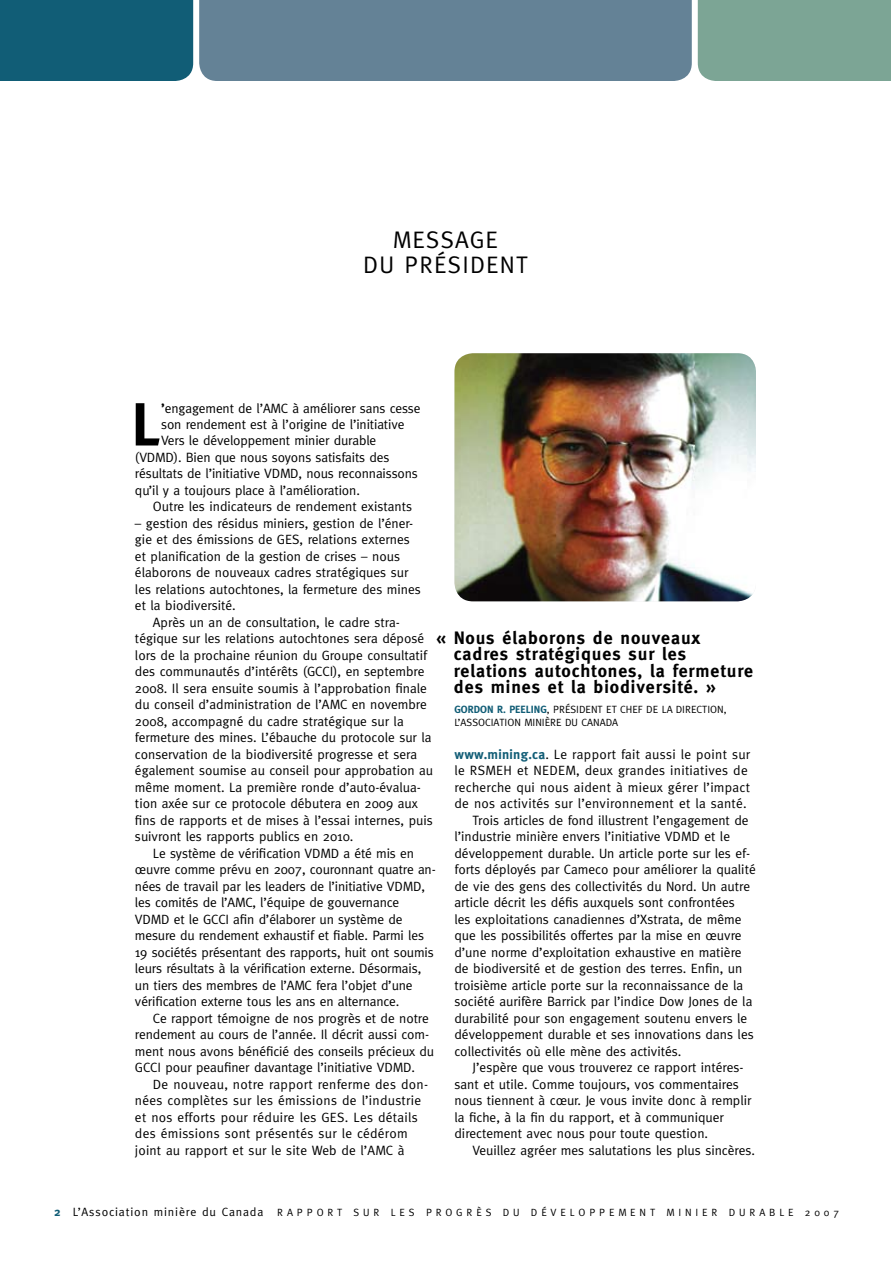
<style>
.page{position:relative;width:891px;height:1269px;background:#fff}
.page>*{position:absolute;margin:0;border:0;box-sizing:border-box;transform-origin:0 0}
.t1{font:700 60.9px "Meta";color:#000}
.t2{font:24px/25.5px "Meta";color:#000}
.t3{font:700 18px/16.5px "Meta";letter-spacing:.05em;color:#000}
.t4{font:13.5px "Meta";color:#000}
.t5{font:13.5px "Meta";letter-spacing:.02em;color:#000}
.t6{font:12px "Meta";letter-spacing:.07em;color:#000}
.t7{font:700 12px "Meta";color:#115d76}
.t8{font:10.5px "Meta";letter-spacing:.37em;color:#000}
.t9{font:700 10.5px "Meta";color:#115d76}
.s1{font-weight:700}
.s2{font-weight:400;color:#000}
.s3{font-weight:700;color:#115d76}
</style>
<div class="page">
<div style="left:0;top:0;width:193px;height:81px;background:#115d76"></div>
<div style="left:199px;top:0;width:493px;height:81px;background:#648296"></div>
<div style="left:698px;top:0;width:193px;height:81px;background:#7ca595"></div>
<img style="left:454px;top:353px;width:302px;height:248px">
<h2 class="t2" style="left:363px;top:226px;width:65px;text-indent:30px">Message du président</h2>
<h1 class="t1" style="left:131px;top:389px;width:31px">L</h1>
<p class="t4" style="left:161px;top:400px;width:261px"><span class="s1">’</span>engagement de l’AMC à améliorer sans cesse</p>
<p class="t4" style="left:161px;top:417px;width:245px">son rendement est à l’origine de l’initiative</p>
<p class="t4" style="left:161px;top:433px;width:217px">Vers le développement minier durable</p>
<p class="t4" style="left:135px;top:450px;width:256px">(VDMD). Bien que nous soyons satisfaits des</p>
<p class="t4" style="left:135px;top:466px;width:285px">résultats de l’initiative VDMD, nous reconnaissons</p>
<p class="t4" style="left:135px;top:482px;width:226px">qu’il y a toujours place à l’amélioration.</p>
<p class="t4" style="left:153px;top:499px;width:261px">Outre les indicateurs de rendement existants</p>
<p class="t4" style="left:135px;top:515px;width:280px">– gestion des résidus miniers, gestion de l’éner-</p>
<p class="t4" style="left:135px;top:532px;width:276px">gie et des émissions de GES, relations externes</p>
<p class="t4" style="left:135px;top:548px;width:267px">et planification de la gestion de crises – nous</p>
<p class="t4" style="left:135px;top:565px;width:275px">élaborons de nouveaux cadres stratégiques sur</p>
<p class="t4" style="left:135px;top:581px;width:287px">les relations autochtones, la fermeture des mines</p>
<p class="t4" style="left:135px;top:598px;width:102px">et la biodiversité.</p>
<p class="t4" style="left:153px;top:614px;width:249px">Après un an de consultation, le cadre stra-</p>
<p class="t4" style="left:135px;top:631px;width:291px">tégique sur les relations autochtones sera déposé</p>
<p class="t4" style="left:135px;top:647px;width:294px">lors de la prochaine réunion du Groupe consultatif</p>
<p class="t4" style="left:135px;top:664px;width:291px">des communautés d’intérêts (GCCI), en septembre</p>
<p class="t4" style="left:135px;top:680px;width:294px">2008. Il sera ensuite soumis à l’approbation finale</p>
<p class="t4" style="left:135px;top:697px;width:293px">du conseil d’administration de l’AMC en novembre</p>
<p class="t4" style="left:135px;top:713px;width:270px">2008, accompagné du cadre stratégique sur la</p>
<p class="t4" style="left:135px;top:730px;width:298px">fermeture des mines. L’ébauche du protocole sur la</p>
<p class="t4" style="left:135px;top:746px;width:284px">conservation de la biodiversité progresse et sera</p>
<p class="t4" style="left:135px;top:763px;width:300px">également soumise au conseil pour approbation au</p>
<p class="t4" style="left:135px;top:779px;width:287px">même moment. La première ronde d’auto-évalua-</p>
<p class="t4" style="left:135px;top:796px;width:284px">tion axée sur ce protocole débutera en 2009 aux</p>
<p class="t4" style="left:135px;top:812px;width:299px">fins de rapports et de mises à l’essai internes, puis</p>
<p class="t4" style="left:135px;top:829px;width:220px">suivront les rapports publics en 2010.</p>
<p class="t4" style="left:153px;top:845px;width:263px">Le système de vérification VDMD a été mis en</p>
<p class="t4" style="left:135px;top:862px;width:302px">œuvre comme prévu en 2007, couronnant quatre an-</p>
<p class="t4" style="left:135px;top:878px;width:292px">nées de travail par les leaders de l’initiative VDMD,</p>
<p class="t4" style="left:135px;top:895px;width:266px">les comités de l’AMC, l’équipe de gouvernance</p>
<p class="t4" style="left:135px;top:911px;width:269px">VDMD et le GCCI afin d’élaborer un système de</p>
<p class="t4" style="left:135px;top:928px;width:291px">mesure du rendement exhaustif et fiable. Parmi les</p>
<p class="t4" style="left:135px;top:944px;width:300px">19 sociétés présentant des rapports, huit ont soumis</p>
<p class="t4" style="left:135px;top:961px;width:288px">leurs résultats à la vérification externe. Désormais,</p>
<p class="t4" style="left:135px;top:977px;width:279px">un tiers des membres de l’AMC fera l’objet d’une</p>
<p class="t4" style="left:135px;top:994px;width:266px">vérification externe tous les ans en alternance.</p>
<p class="t4" style="left:153px;top:1010px;width:277px">Ce rapport témoigne de nos progrès et de notre</p>
<p class="t4" style="left:135px;top:1027px;width:296px">rendement au cours de l’année. Il décrit aussi com-</p>
<p class="t4" style="left:135px;top:1043px;width:301px">ment nous avons bénéficié des conseils précieux du</p>
<p class="t4" style="left:135px;top:1060px;width:282px">GCCI pour peaufiner davantage l’initiative VDMD.</p>
<p class="t5" style="left:153px;top:1076px;width:277px">De nouveau, notre rapport renferme des don-</p>
<p class="t5" style="left:135px;top:1093px;width:288px">nées complètes sur les émissions de l’industrie</p>
<p class="t5" style="left:135px;top:1109px;width:284px">et nos efforts pour réduire les GES. Les détails</p>
<p class="t5" style="left:135px;top:1126px;width:274px">des émissions sont présentés sur le cédérom</p>
<p class="t4" style="left:135px;top:1142px;width:271px">joint au rapport et sur le site Web de l’AMC à</p>
<h3 class="t3" style="left:454px;top:629px;width:301px;text-indent:-17px">« Nous élaborons de nouveaux cadres stratégiques sur les relations autochtones, la fermeture des mines et la biodiversité. »</h3>
<p class="t9" style="left:454px;top:703px;width:111px">Gordon R. Peeling<span class="s2">, Président</span></p>
<p class="t8" style="left:606px;top:703px;width:21px">et chef</p>
<p class="t8" style="left:646px;top:703px;width:36px">deladirection</p>
<p class="t8" style="left:724px;top:703px;width:4px">,</p>
<p class="t8" style="left:436px;top:716px;width:31px">l’association</p>
<p class="t8" style="left:524px;top:716px;width:6px">mini</p>
<p class="t8" style="left:545px;top:716px;width:50px">ère du Canada</p>
<p class="t5" style="left:455px;top:746px;width:297px"><span class="s3">www.mining.ca</span>. Le rapport fait aussi le point sur</p>
<p class="t5" style="left:455px;top:763px;width:295px">le RSMEH et NEDEM, deux grandes initiatives de</p>
<p class="t5" style="left:455px;top:779px;width:297px">recherche qui nous aident à mieux gérer l’impact</p>
<p class="t5" style="left:455px;top:796px;width:294px">de nos activités sur l’environnement et la santé.</p>
<p class="t4" style="left:472px;top:812px;width:278px">Trois articles de fond illustrent l’engagement de</p>
<p class="t4" style="left:455px;top:829px;width:277px">l’industrie minière envers l’initiative VDMD et le</p>
<p class="t4" style="left:455px;top:845px;width:297px">développement durable. Un article porte sur les ef-</p>
<p class="t4" style="left:455px;top:862px;width:303px">forts déployés par Cameco pour améliorer la qualité</p>
<p class="t4" style="left:455px;top:878px;width:297px">de vie des gens des collectivités du Nord. Un autre</p>
<p class="t4" style="left:455px;top:895px;width:282px">article décrit les défis auxquels sont confrontées</p>
<p class="t4" style="left:455px;top:911px;width:288px">les exploitations canadiennes d’Xstrata, de même</p>
<p class="t4" style="left:455px;top:928px;width:289px">que les possibilités offertes par la mise en œuvre</p>
<p class="t4" style="left:455px;top:944px;width:289px">d’une norme d’exploitation exhaustive en matière</p>
<p class="t4" style="left:455px;top:961px;width:289px">de biodiversité et de gestion des terres. Enfin, un</p>
<p class="t4" style="left:455px;top:977px;width:290px">troisième article porte sur la reconnaissance de la</p>
<p class="t4" style="left:455px;top:994px;width:299px">société aurifère Barrick par l’indice Dow Jones de la</p>
<p class="t4" style="left:455px;top:1010px;width:294px">durabilité pour son engagement soutenu envers le</p>
<p class="t4" style="left:455px;top:1027px;width:301px">développement durable et ses innovations dans les</p>
<p class="t4" style="left:455px;top:1043px;width:228px">collectivités où elle mène des activités.</p>
<p class="t4" style="left:472px;top:1060px;width:273px">J’espère que vous trouverez ce rapport intéres-</p>
<p class="t4" style="left:455px;top:1076px;width:286px">sant et utile. Comme toujours, vos commentaires</p>
<p class="t4" style="left:455px;top:1093px;width:299px">nous tiennent à cœur. Je vous invite donc à remplir</p>
<p class="t4" style="left:455px;top:1109px;width:271px">la fiche, à la fin du rapport, et à communiquer</p>
<p class="t4" style="left:455px;top:1126px;width:255px">directement avec nous pour toute question.</p>
<p class="t4" style="left:472px;top:1142px;width:284px">Veuillez agréer mes salutations les plus sincères.</p>
<p class="t7" style="left:54px;top:1204px;width:8px">2</p>
<p class="t6" style="left:73px;top:1204px;width:192px">L’Association minière du Canada</p>
<p class="t8" style="left:277px;top:1206px;width:205px">RAPPORT SUR LES PROGRÈ</p>
<p class="t8" style="left:486px;top:1206px;width:355px">S DU DÉVELOPPEMENT MINIER DURABLE 2007</p>
</div>
